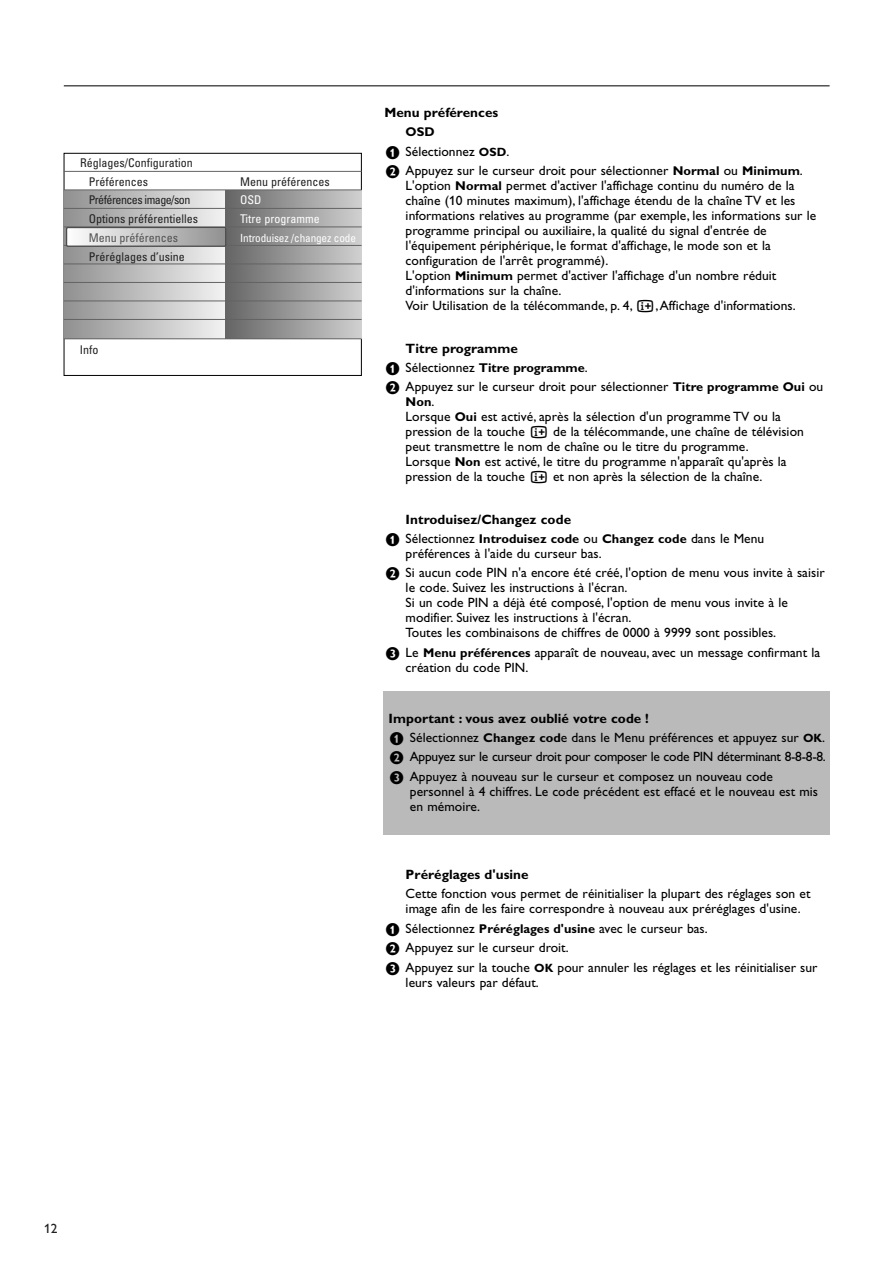
<style>
.page{position:relative;width:893px;height:1263px;background:#fff}
.page>*{position:absolute;margin:0;border:0;box-sizing:border-box;transform-origin:0 0}
.t1{font:13.5px/15px "Gill Alt One";letter-spacing:.005em;color:#000}
.t2{font:700 13.5px "Gill Alt One";letter-spacing:.005em;color:#000}
.t3{font:13.5px "Gill Alt One";color:#231f20}
.t4{font:700 12.75px "Gill Alt One";letter-spacing:.005em;color:#000}
.t5{font:condensed 12px/18.8px "Univers";color:#202020}
.t6{font:condensed 12px/18.8px "Univers";color:#fff}
.t7{font:condensed 12px "Univers";color:#525252}
.t8{font:condensed 11.25px "Univers";letter-spacing:-.015em;color:#fff}
.s1{font-family:"Philips Altijd";font-size:12px}
.s2{font-weight:700;font-size:12px}
.s3{font-weight:700;font-size:12.75px}
.s4{font-family:"Philips Altijd"}
.s5{font-family:"Philips Altijd";font-weight:400;font-size:12px}
.s6{font-weight:400;font-size:13.5px}
.s7{font-weight:700}
</style>
<div class="page">
<hr style="left:64px;top:85px;width:765px;height:2px;background:#525252">
<div style="left:383px;top:691px;width:446px;height:143px;background:#bababa"></div>
<div style="left:64px;top:153px;width:297px;height:223px;border:1px solid #000"></div>
<div style="left:225px;top:190px;width:136px;height:149px;background:linear-gradient(to right,#646464,#cdcdcd)"></div>
<svg style="left:64px;top:191px;width:161px;height:147px;background:#bfbfbf"></svg>
<hr style="left:64px;top:190px;width:297px;height:1px;background:#636363">
<hr style="left:64px;top:208px;width:297px;height:1px;background:#636363">
<hr style="left:64px;top:227px;width:297px;height:1px;background:#636363">
<hr style="left:64px;top:245px;width:297px;height:1px;background:#636363">
<hr style="left:64px;top:264px;width:297px;height:1px;background:#636363">
<hr style="left:64px;top:282px;width:297px;height:1px;background:#636363">
<hr style="left:64px;top:301px;width:297px;height:1px;background:#636363">
<hr style="left:64px;top:319px;width:297px;height:1px;background:#636363">
<svg style="left:66px;top:227px;width:160px;height:20px;background:#b6b6b6"></svg>
<hr style="left:64px;top:171px;width:297px;height:1px;background:#636363">
<hr style="left:64px;top:338px;width:297px;height:1px;background:#636363">
<p class="t5" style="left:89px;top:154px;width:111px;text-indent:-9px">Réglages/Configuration<br>Préférences<br>Préférences image/son<br>Options préférentielles</p>
<p class="t7" style="left:89px;top:233px;width:91px">Menu préférences</p>
<p class="t5" style="left:89px;top:248px;width:98px">Préréglages d’usine</p>
<p class="t5" style="left:80px;top:341px;width:20px">Info</p>
<p class="t5" style="left:240px;top:173px;width:91px">Menu préférences</p>
<p class="t6" style="left:240px;top:192px;width:81px">OSD<br>Titre programme</p>
<p class="t8" style="left:240px;top:234px;width:117px">Introduisez /changez code</p>
<p class="t2" style="left:384px;top:107px;width:115px">Menu préférences</p>
<p class="t4" style="left:405px;top:127px;width:31px">OSD</p>
<p class="t1" style="left:384px;top:143px;width:420px;line-height:19.5px"><span class="s1">&amp;</span> Sélectionnez <span class="s2">OSD</span>.<br><span class="s1">é</span> Appuyez sur le curseur droit pour sélectionner <span class="s3">Normal</span> ou <span class="s3">Minimum</span>.</p>
<p class="t1" style="left:405px;top:180px;width:412px">L'option <span class="s3">Normal</span> permet d'activer l'affichage continu du numéro de la chaîne (10 minutes maximum), l'affichage étendu de la chaîne TV et les informations relatives au programme (par exemple, les informations sur le programme principal ou auxiliaire, la qualité du signal d'entrée de l'équipement périphérique, le format d'affichage, le mode son et la configuration de l'arrêt programmé).<br>L'option <span class="s3">Minimum</span> permet d'activer l'affichage d'un nombre réduit d'informations sur la chaîne.<br>Voir Utilisation de la télécommande, p. 4, <span class="s4">i</span>,Affichage d'informations.</p>
<p class="t2" style="left:405px;top:343px;width:114px">Titre programme</p>
<p class="t4" style="left:384px;top:363px;width:205px"><span class="s5">&amp;</span> <span class="s6">Sélectionnez</span> Titre programme<span class="s6">.</span></p>
<p class="t1" style="left:384px;top:381px;width:440px"><span class="s1">é</span> Appuyez sur le curseur droit pour sélectionner <span class="s3">Titre programme Oui</span> ou</p>
<p class="t4" style="left:405px;top:397px;width:30px">Non<span class="s6">.</span></p>
<p class="t1" style="left:405px;top:411px;width:400px">Lorsque <span class="s3">Oui</span> est activé, après la sélection d'un programme TV ou la pression de la touche <span class="s4">i</span> de la télécommande, une chaîne de télévision peut transmettre le nom de chaîne ou le titre du programme.<br>Lorsque <span class="s3">Non</span> est activé, le titre du programme n'apparaît qu'après la pression de la touche <span class="s4">i</span> et non après la sélection de la chaîne.</p>
<p class="t2" style="left:405px;top:514px;width:167px">Introduisez/Changez code</p>
<p class="t4" style="left:384px;top:534px;width:381px"><span class="s5">&amp;</span> <span class="s6">Sélectionnez</span> Introduisez code <span class="s6">ou</span> Changez code <span class="s6">dans le Menu</span></p>
<p class="t1" style="left:384px;top:545px;width:442px;line-height:19.5px;text-indent:21px">préférences à l'aide du curseur bas.<br><span class="s1">é</span> Si aucun code PIN n'a encore été créé, l'option de menu vous invite à saisir</p>
<p class="t1" style="left:405px;top:582px;width:384px">le code. Suivez les instructions à l'écran.<br>Si un code PIN a déjà été composé, l'option de menu vous invite à le modifier. Suivez les instructions à l'écran.<br>Toutes les combinaisons de chiffres de 0000 à 9999 sont possibles.</p>
<p class="t1" style="left:405px;top:646px;width:416px;text-indent:-21px"><span class="s1">“</span> Le <span class="s3">Menu préférences</span> apparaît de nouveau, avec un message confirmant la création du code PIN.</p>
<p class="t1" style="left:388px;top:710px;width:439px;line-height:19.4px"><span class="s7">Important : vous avez oublié votre code !<br></span><span class="s1">&amp;</span> Sélectionnez <span class="s3">Changez cod</span>e dans le Menu préférences et appuyez sur <span class="s2">OK</span>. <span class="s1">é</span> Appuyez sur le curseur droit pour composer le code PIN déterminant 8-8-8-8. <span class="s1">“</span> Appuyez à nouveau sur le curseur et composez un nouveau code</p>
<p class="t1" style="left:410px;top:785px;width:410px">personnel à 4 chiffres. Le code précédent est effacé et le nouveau est mis en mémoire.</p>
<p class="t2" style="left:405px;top:870px;width:124px">Préréglages d'usine</p>
<p class="t1" style="left:405px;top:888px;width:406px">Cette fonction vous permet de réinitialiser la plupart des réglages son et image afin de les faire correspondre à nouveau aux préréglages d'usine.</p>
<p class="t1" style="left:384px;top:920px;width:435px;line-height:19.5px"><span class="s1">&amp;</span> Sélectionnez <span class="s3">Préréglages d'usine</span> avec le curseur bas.<br><span class="s1">é</span> Appuyez sur le curseur droit.<br><span class="s1">“</span> Appuyez sur la touche <span class="s2">OK</span> pour annuler les réglages et les réinitialiser sur</p>
<p class="t1" style="left:405px;top:976px;width:135px">leurs valeurs par défaut.</p>
<p class="t3" style="left:44px;top:1223px;width:15px">12</p>
</div>
